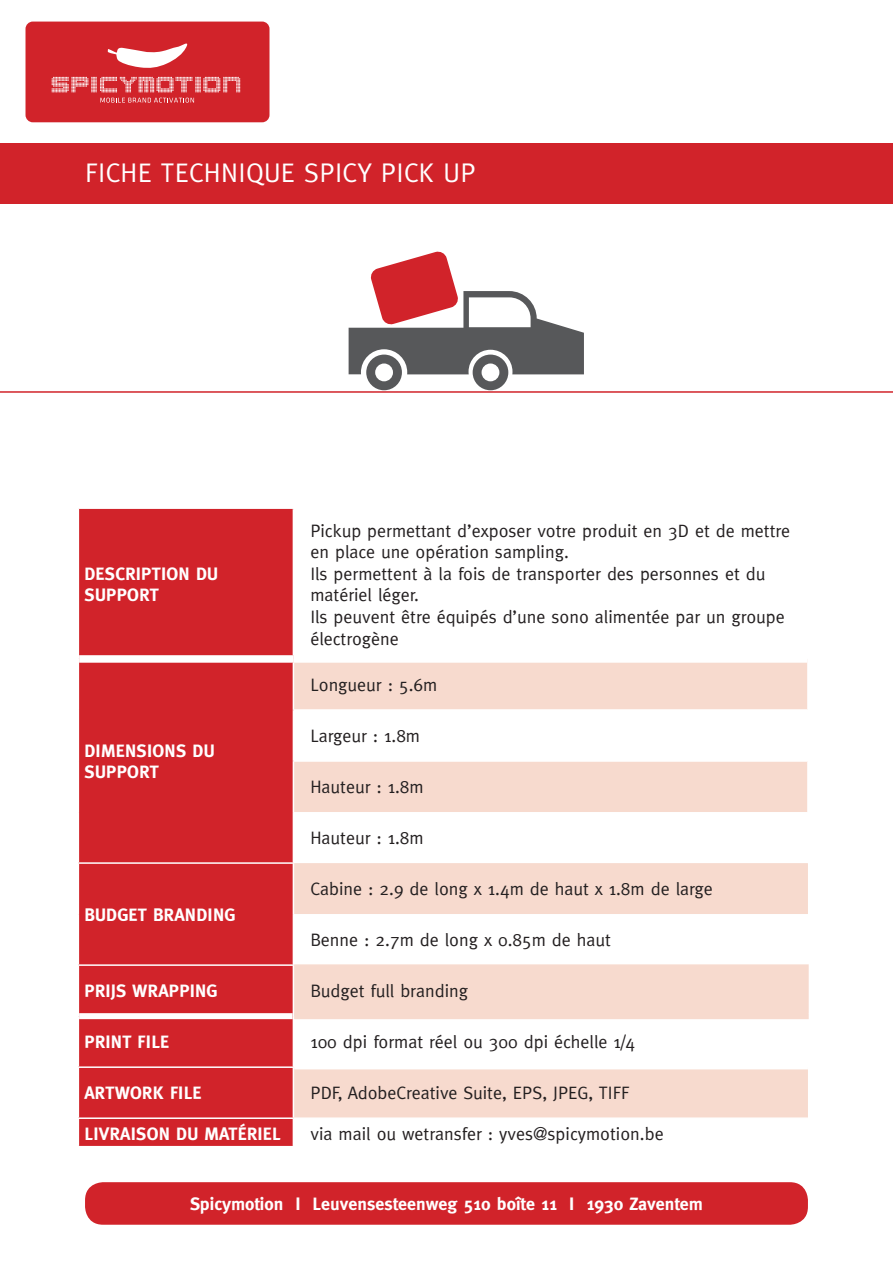
<style>
.page{position:relative;width:893px;height:1263px;background:#fff}
.page>*{position:absolute;margin:0;border:0;box-sizing:border-box;transform-origin:0 0}
.t1{font:27px "Meta";letter-spacing:.015em;color:#fff}
.t2{font:18px/21.6px "Meta";color:#231f20}
.t3{font:700 18px "Meta";letter-spacing:.015em;color:#fff}
</style>
<div class="page">
<div style="left:85px;top:1182px;width:723px;height:43px;background:#d1232a;border-radius:18px"></div>
<div style="left:26px;top:22px;width:243px;height:100px;background:#d1232a;border-radius:7px"></div>
<svg style="left:52px;top:77px;width:188px;height:15px"></svg>
<svg style="left:108px;top:43px;width:80px;height:25px"></svg>
<svg style="left:100px;top:98px;width:94px;height:5px"></svg>
<div style="left:0;top:144px;width:893px;height:60px;background:#d1232a"></div>
<hr style="left:0;top:391px;width:893px;height:2px;background:#d1232a">
<div style="left:79px;top:509px;width:214px;height:637px;background:#d1232a"></div>
<svg style="left:294px;top:663px;width:513px;height:149px;fill:#f7dace"></svg>
<svg style="left:294px;top:863px;width:514px;height:254px;fill:#f7dace"></svg>
<hr style="left:78px;top:862px;width:216px;height:2px;background:#fff">
<hr style="left:293px;top:709px;width:516px;height:2px;background:#fff">
<hr style="left:293px;top:760px;width:516px;height:2px;background:#fff">
<hr style="left:294px;top:1065px;width:514px;height:4px;background:#fff">
<div style="left:79px;top:655px;width:214px;height:8px;background:#fff"></div>
<hr style="left:78px;top:1066px;width:216px;height:2px;background:#fff">
<hr style="left:78px;top:964px;width:216px;height:2px;background:#fff">
<hr style="left:294px;top:964px;width:515px;height:2px;background:#f7dace">
<hr style="left:807px;top:966px;width:2px;height:47px;background:#f7dace">
<div style="left:79px;top:1013px;width:214px;height:6px;background:#fff"></div>
<div style="left:294px;top:1013px;width:515px;height:6px;background:#f7dace"></div>
<hr style="left:78px;top:1117px;width:215px;height:2px;background:#fff">
<svg style="left:361px;top:349px;width:46px;height:47px"></svg>
<svg style="left:349px;top:251px;width:235px;height:139px"></svg>
<p class="t1" style="left:85px;top:157px;width:392px">FICHE TECHNIQUE SPICY PICK UP</p>
<p class="t3" style="left:84px;top:563px;width:135px">DESCRIPTION DU</p>
<p class="t3" style="left:84px;top:585px;width:76px">SUPPORT</p>
<p class="t3" style="left:84px;top:740px;width:132px">DIMENSIONS DU</p>
<p class="t3" style="left:84px;top:762px;width:76px">SUPPORT</p>
<p class="t3" style="left:84px;top:904px;width:152px">BUDGET BRANDING</p>
<p class="t2" style="left:310px;top:519px;width:481px">Pickup permettant d’exposer votre produit en 3D et de mettre en place une opération sampling.</p>
<p class="t2" style="left:310px;top:562px;width:456px">Ils permettent à la fois de transporter des personnes et du matériel léger.</p>
<p class="t2" style="left:310px;top:606px;width:476px">Ils peuvent être équipés d’une sono alimentée par un groupe électrogène</p>
<p class="t2" style="left:310px;top:674px;width:128px">Longueur : 5.6m</p>
<p class="t2" style="left:310px;top:725px;width:111px">Largeur : 1.8m</p>
<p class="t2" style="left:310px;top:776px;width:115px">Hauteur : 1.8m</p>
<p class="t2" style="left:310px;top:827px;width:115px">Hauteur : 1.8m</p>
<p class="t2" style="left:310px;top:878px;width:404px">Cabine : 2.9 de long x 1.4m de haut x 1.8m de large</p>
<p class="t2" style="left:310px;top:929px;width:302px">Benne : 2.7m de long x 0.85m de haut</p>
<p class="t3" style="left:84px;top:981px;width:135px">PRIJS WRAPPING</p>
<p class="t2" style="left:310px;top:980px;width:164px">Budget full branding€</p>
<p class="t3" style="left:84px;top:1032px;width:86px">PRINT FILE</p>
<p class="t2" style="left:310px;top:1031px;width:326px">100 dpi format réel ou 300 dpi échelle 1/4</p>
<p class="t3" style="left:84px;top:1083px;width:119px">ARTWORK FILE</p>
<p class="t2" style="left:310px;top:1082px;width:321px">PDF, AdobeCreative Suite, EPS, JPEG, TIFF</p>
<p class="t3" style="left:84px;top:1123px;width:198px">LIVRAISON DU MATÉRIEL</p>
<p class="t2" style="left:310px;top:1122px;width:355px">via mail ou wetransfer : yves@spicymotion.be</p>
<p class="t3" style="left:190px;top:1194px;width:514px">Spicymotion I Leuvensesteenweg 510 boîte 11 I 1930 Zaventem</p>
</div>
